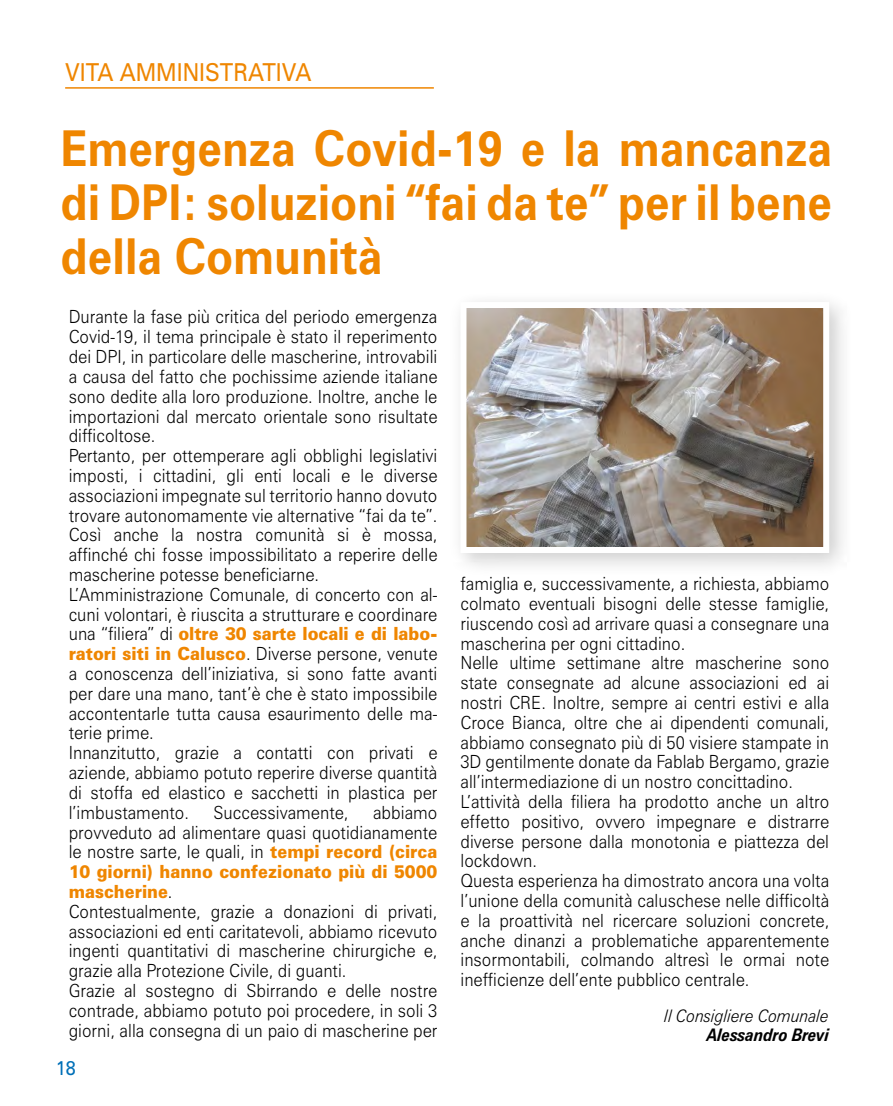
<style>
.page{position:relative;width:893px;height:1106px;background:#fff}
.page>*{position:absolute;margin:0;border:0;box-sizing:border-box;transform-origin:0 0}
.t1{font:700 49.5px/54px "Zurich BT";color:#ef8600;text-align:justify;scale:.91 1}
.t2{font:24.75px "Zurich BT";color:#ef8600;scale:.91 1}
.t3{font:19.8px "Zurich BT";color:#0070b8;scale:.91 1}
.t4{font:300 18.15px/19.8px "Zurich BT";color:#000;scale:.91 1}
.t5{font:italic 300 17.4px "Zurich BT";letter-spacing:-.01em;color:#000;scale:.91 1}
.t6{font:italic 700 17.4px "Zurich BT";letter-spacing:-.01em;color:#000;scale:.91 1}
.s1{font-weight:900;color:#ef8600}
</style>
<div class="page">
<hr style="left:65px;top:87px;width:369px;height:2px;background:#ef8600">
<div style="left:448px;top:289px;width:406px;height:289px;background:#000;opacity:.2"></div>
<img style="left:467px;top:309px;width:355px;height:237px">
<div style="left:460px;top:302px;width:369px;height:251px;border:6px solid #fff"></div>
<h2 class="t2" style="left:65px;top:57px;width:268px">VITA AMMIN ISTRATIVA</h2>
<h1 class="t1" style="left:61px;top:121px;width:850px">Emergenza Covid-19 e la mancanza di DPI: soluzioni “fai da te” per il bene della Comunità</h1>
<p class="t4" style="left:69px;top:307px;width:407px">Durante la fase più critica del periodo emergenza Covid-19, il tema principale è stato il reperimento dei DPI, in particolare delle mascherine, introvabili a causa del fatto che pochissime aziende italiane sono dedite alla loro produzione. Inoltre, anche le importazioni dal mercato orientale sono risultate difficoltose.<br>Pertanto, per ottemperare agli obblighi legislativi imposti, i cittadini, gli enti locali e le diverse associazioni impegnate sul territorio hanno dovuto trovare autonomamente vie alternative “fai da te”.<br>Così anche la nostra comunità si è mossa, affinché chi fosse impossibilitato a reperire delle mascherine potesse beneficiarne.<br>L’Amministrazione Comunale, di concerto con al&shy;cuni volontari, è riuscita a strutturare e coordinare una “filiera” di <span class="s1">oltre 30 sarte locali e di labo&shy;ratori siti in Calusco</span>. Diverse persone, venute a conoscenza dell’iniziativa, si sono fatte avanti per dare una mano, tant’è che è stato impossibile accontentarle tutta causa esaurimento delle ma&shy;terie prime.<br>Innanzitutto, grazie a contatti con privati e aziende, abbiamo potuto reperire diverse quantità di stoffa ed elastico e sacchetti in plastica per l’imbustamento.</p>
<p class="t4" style="left:214px;top:802px;width:150px">Successivamente,</p>
<p class="t4" style="left:69px;top:802px;width:407px;text-indent:304px">abbiamo provveduto ad alimentare quasi quotidianamente le nostre sarte, le quali, in <span class="s1">tempi record (circa 10 giorni) hanno confezionato più di 5000 mascherine</span>.<br>Contestualmente, grazie a donazioni di privati, associazioni ed enti caritatevoli, abbiamo ricevuto ingenti quantitativi di mascherine chirurgiche e, grazie alla Protezione Civile, di guanti.<br>Grazie al sostegno di Sbirrando e delle nostre contrade, abbiamo potuto poi procedere, in soli 3 giorni, alla consegna di un paio di mascherine per</p>
<p class="t3" style="left:56px;top:1056px;width:23px">18</p>
<p class="t4" style="left:460px;top:573px;width:407px">famiglia e, successivamente, a richiesta, abbiamo colmato eventuali bisogni delle stesse famiglie, riuscendo così ad arrivare quasi a consegnare una mascherina per ogni cittadino.<br>Nelle ultime settimane altre mascherine sono state consegnate ad alcune associazioni ed ai nostri CRE. Inoltre, sempre ai centri estivi e alla Croce Bianca, oltre che ai dipendenti comunali, abbiamo consegnato più di 50 visiere stampate in 3D gentilmente donate da Fablab Bergamo, grazie all’intermediazione di un nostro concittadino.<br>L’attività della filiera ha prodotto anche un altro effetto positivo, ovvero impegnare e distrarre diverse persone dalla monotonia e piattezza del lockdown.<br>Questa esperienza ha dimostrato ancora una volta l’unione della comunità caluschese nelle difficoltà e la proattività nel ricercare soluzioni concrete, anche dinanzi a problematiche apparentemente insormontabili, colmando altresì le ormai note inefficienze dell’ente pubblico centrale.</p>
<p class="t5" style="left:664px;top:1005px;width:183px">Il Consigliere Comunale</p>
<p class="t6" style="left:707px;top:1024px;width:136px">Alessandro Brevi</p>
</div>
